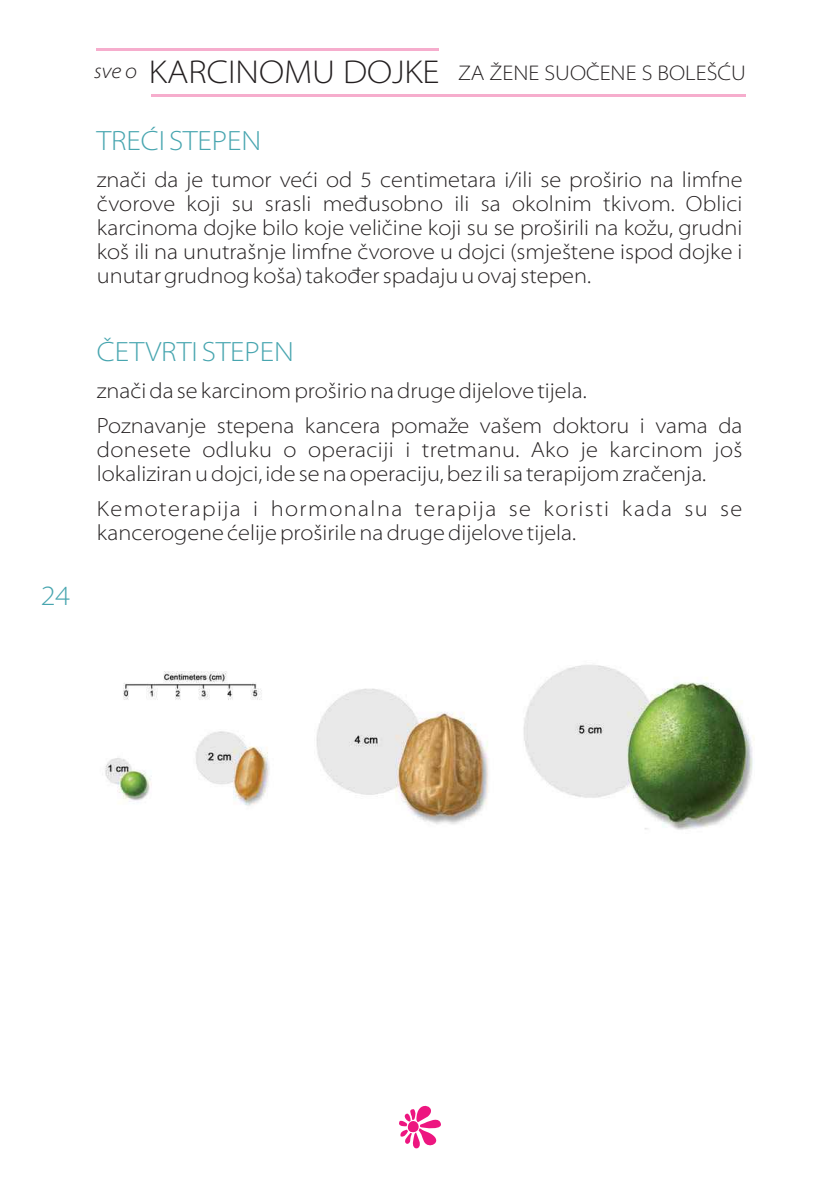
<style>
.page{position:relative;width:840px;height:1191px;background:#fff}
.page>*{position:absolute;margin:0;border:0;box-sizing:border-box;transform-origin:0 0}
.t1{font:300 semi-expanded 28px "Myriad Pro";color:#47a5af}
.t2{font:300 semi-expanded 22px/23.8px "Myriad Pro";color:#231f20}
.t3{font:300 semi-expanded 22px/23.8px "Myriad Pro";letter-spacing:.035em;color:#231f20}
.t4{font:300 semi-expanded 21.4px "Myriad Pro";color:#231f20}
.s1{font-style:italic}
.s2{font-size:33.2px}
</style>
<div class="page">
<hr style="left:96px;top:48px;width:343px;height:2px;background:#f6adcd">
<hr style="left:151px;top:94px;width:594px;height:2px;background:#f6adcd">
<svg style="left:399px;top:1105px;width:42px;height:44px"></svg>
<img style="left:105px;top:665px;width:649px;height:165px">
<p class="t1" style="left:41px;top:584px;width:31px">24</p>
<p class="t4" style="left:94px;top:64px;width:653px"><span class="s1">sve o</span> <span class="s2">KARCINOMU DOJKE</span> ZA ŽENE SUOČENE S BOLEŠĆU</p>
<p class="t1" style="left:97px;top:129px;width:166px">TREĆI STEPEN</p>
<p class="t2" style="left:97px;top:170px;width:647px;text-align:justify">znači da je tumor veći od 5 centimetara i/ili se proširio na limfne čvorove koji su srasli međusobno ili sa okolnim tkivom. Oblici karcinoma dojke bilo koje veličine koji su se proširili na kožu, grudni koš ili na unutrašnje limfne čvorove u dojci (smještene ispod dojke i unutar grudnog koša) također spadaju u ovaj stepen.</p>
<p class="t1" style="left:97px;top:339px;width:199px">ČETVRTI STEPEN</p>
<p class="t2" style="left:97px;top:375px;width:647px;line-height:35.2px">znači da se karcinom proširio na druge dijelove tijela.<br>Poznavanje stepena kancera pomaže vašem doktoru i vama da</p>
<p class="t2" style="left:97px;top:439px;width:647px">donesete odluku o operaciji i tretmanu. Ako je karcinom još lokaliziran u dojci, ide se na operaciju, bez ili sa terapijom zračenja.</p>
<p class="t3" style="left:97px;top:498px;width:647px">Kemoterapija i hormonalna terapija se koristi kada su se kancerogene ćelije proširile na druge dijelove tijela.</p>
</div>
